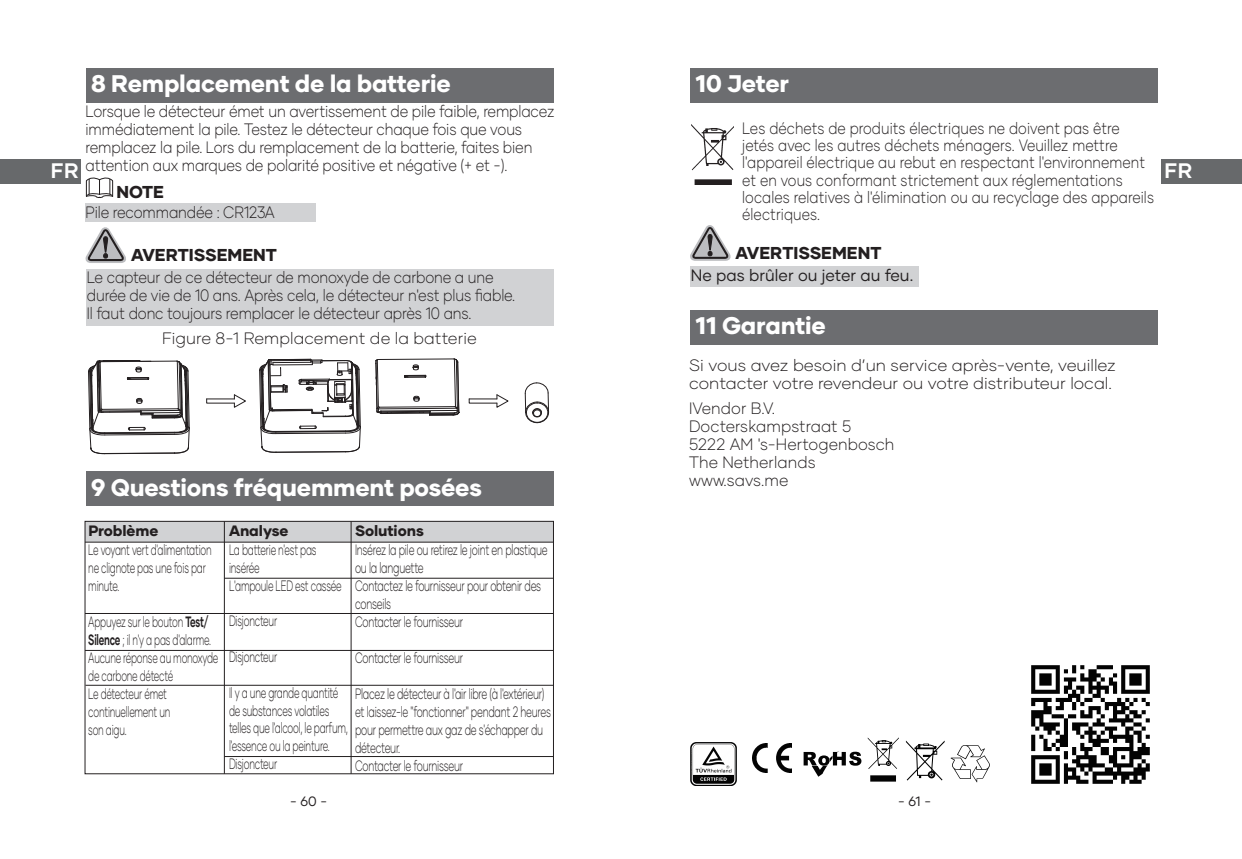
<style>
.page{position:relative;width:1242px;height:859px;background:#fff}
.page>*{position:absolute;margin:0;border:0;box-sizing:border-box;transform-origin:0 0}
.t1{font:800 24px "Gilmer";letter-spacing:-.01em;color:#fff}
.t2{font:700 21px "Gilmer";color:#fff}
.t3{font:800 17.1px "Gilmer";color:#231f20}
.t4{font:300 16.5px/18px "Gilmer";letter-spacing:-.01em;color:#231f20;scale:.88 1}
.t5{font:300 16.5px/17.4px "Gilmer";letter-spacing:-.01em;color:#231f20;scale:.86 1}
.t6{font:300 16.5px/17.4px "Gilmer";letter-spacing:-.01em;color:#231f20}
.t7{font:300 16.5px/18px "Gilmer";letter-spacing:-.01em;color:#231f20;scale:.96 1}
.t8{font:16.5px "Gilmer";letter-spacing:.005em;color:#231f20}
.t9{font:300 15px/18px "Gilmer";letter-spacing:-.025em;color:#231f20;scale:.63 1}
.t10{font:300 15px/18px "Gilmer";letter-spacing:-.025em;color:#231f20;scale:.66 1}
.t11{font:800 15px "Gilmer";letter-spacing:-.005em;color:#231f20}
.t12{font:13.5px "Gilmer";color:#231f20}
.s1{font-weight:700}
</style>
<div class="page">
<div style="left:0;top:160px;width:81px;height:24px;background:#67696b"></div>
<div style="left:86px;top:203px;width:230px;height:18px;background:#d1d2d4"></div>
<svg style="left:85px;top:177px;width:28px;height:21px"></svg>
<svg style="left:85px;top:227px;width:41px;height:36px"></svg>
<div style="left:85px;top:521px;width:468px;height:21px;background:#d1d2d4"></div>
<div style="left:85px;top:521px;width:469px;height:253px;border:1px solid #231f20"></div>
<hr style="left:85px;top:542px;width:468px;height:1px;background:#231f20">
<hr style="left:85px;top:685px;width:468px;height:1px;background:#231f20">
<hr style="left:224px;top:521px;width:1px;height:253px;background:#231f20">
<hr style="left:85px;top:650px;width:468px;height:1px;background:#231f20">
<hr style="left:350px;top:521px;width:1px;height:253px;background:#231f20">
<hr style="left:85px;top:613px;width:468px;height:1px;background:#231f20">
<hr style="left:224px;top:578px;width:329px;height:1px;background:#231f20">
<hr style="left:224px;top:756px;width:329px;height:1px;background:#231f20">
<svg style="left:524px;top:382px;width:26px;height:41px"></svg>
<svg style="left:375px;top:358px;width:85px;height:58px"></svg>
<svg style="left:259px;top:358px;width:102px;height:95px"></svg>
<svg style="left:88px;top:360px;width:102px;height:112px"></svg>
<svg style="left:206px;top:394px;width:40px;height:14px"></svg>
<svg style="left:469px;top:394px;width:40px;height:14px"></svg>
<div style="left:86px;top:68px;width:467px;height:34px;background:#6c6d70"></div>
<div style="left:86px;top:269px;width:467px;height:57px;background:#d1d2d4"></div>
<div style="left:86px;top:472px;width:467px;height:34px;background:#6c6d70"></div>
<img style="left:691px;top:124px;width:42px;height:60px">
<svg style="left:690px;top:225px;width:41px;height:36px"></svg>
<div style="left:690px;top:267px;width:229px;height:20px;background:#d1d2d4"></div>
<div style="left:690px;top:68px;width:468px;height:34px;background:#6c6d70"></div>
<div style="left:690px;top:310px;width:468px;height:34px;background:#6c6d70"></div>
<img style="left:1031px;top:665px;width:119px;height:119px">
<svg style="left:906px;top:741px;width:38px;height:39px"></svg>
<svg style="left:803px;top:751px;width:58px;height:26px"></svg>
<svg style="left:867px;top:737px;width:32px;height:45px"></svg>
<svg style="left:950px;top:745px;width:40px;height:37px"></svg>
<img style="left:691px;top:742px;width:45px;height:43px">
<img style="left:752px;top:744px;width:39px;height:29px">
<div style="left:1161px;top:159px;width:81px;height:24px;background:#67696b"></div>
<p class="t2" style="left:51px;top:157px;width:29px">FR</p>
<h1 class="t1" style="left:91px;top:69px;width:361px">8 Remplacement de la batterie</h1>
<p class="t4" style="left:86px;top:102px;width:534px">Lorsque le détecteur émet un avertissement de pile faible, remplacez immédiatement la pile. Testez le détecteur chaque fois que vous remplacez la pile. Lors du remplacement de la batterie, faites bien attention aux marques de polarité positive et négative (+ et -).</p>
<p class="t4" style="left:86px;top:203px;width:216px">Pile recommandée : CR123A</p>
<p class="t3" style="left:117px;top:181px;width:49px">NOTE</p>
<p class="t3" style="left:131px;top:244px;width:147px">AVERTISSEMENT</p>
<p class="t4" style="left:87px;top:268px;width:488px">Le capteur de ce détecteur de monoxyde de carbone a une durée de vie de 10 ans. Après cela, le détecteur n'est plus fiable.<br>Il faut donc toujours remplacer le détecteur après 10 ans.</p>
<p class="t6" style="left:162px;top:329px;width:316px">Figure 8-1 Remplacement de la batterie</p>
<h1 class="t1" style="left:91px;top:472px;width:392px">9 Questions fréquemment posées</h1>
<p class="t11" style="left:88px;top:522px;width:71px">Problème</p>
<p class="t11" style="left:229px;top:522px;width:61px">Analyse</p>
<p class="t11" style="left:355px;top:521px;width:70px">Solutions</p>
<p class="t9" style="left:88px;top:541px;width:197px">Le voyant vert d'alimentation ne clignote pas une fois par minute.</p>
<p class="t9" style="left:88px;top:613px;width:208px">Appuyez sur le bouton <span class="s1">Test/<br>Silence</span> ; il n'y a pas d'alarme.<br>Aucune réponse au monoxyde de carbone détecté<br>Le détecteur émet continuellement un<br>son aigu.</p>
<p class="t10" style="left:355px;top:541px;width:293px">Insérez la pile ou retirez le joint en plastique ou la languette<br>Contactez le fournisseur pour obtenir des conseils<br>Contacter le fournisseur</p>
<p class="t10" style="left:355px;top:649px;width:166px">Contacter le fournisseur</p>
<p class="t10" style="left:355px;top:685px;width:298px">Placez le détecteur à l'air libre (à l'extérieur) et laissez-le "fonctionner" pendant 2 heures pour permettre aux gaz de s'échapper du détecteur.<br>Contacter le fournisseur</p>
<p class="t9" style="left:229px;top:541px;width:180px">La batterie n'est pas insérée<br>L'ampoule LED est cassée</p>
<p class="t9" style="left:229px;top:612px;width:78px">Disjoncteur</p>
<p class="t9" style="left:229px;top:648px;width:78px">Disjoncteur</p>
<p class="t9" style="left:229px;top:683px;width:190px">Il y a une grande quantité de substances volatiles telles que l'alcool, le parfum, l'essence ou la peinture.<br>Disjoncteur</p>
<h1 class="t1" style="left:695px;top:69px;width:95px">10 Jeter</h1>
<p class="t5" style="left:742px;top:119px;width:480px">Les déchets de produits électriques ne doivent pas être jetés avec les autres déchets ménagers. Veuillez mettre l'appareil électrique au rebut en respectant l'environnement et en vous conformant strictement aux réglementations locales relatives à l'élimination ou au recyclage des appareils électriques.</p>
<p class="t3" style="left:735px;top:242px;width:147px">AVERTISSEMENT</p>
<p class="t8" style="left:691px;top:265px;width:224px">Ne pas brûler ou jeter au feu.</p>
<h1 class="t1" style="left:695px;top:311px;width:132px">11 Garantie</h1>
<p class="t6" style="left:689px;top:357px;width:428px">Si vous avez besoin d’un service après-vente, veuillez contacter votre revendeur ou votre distributeur local.</p>
<p class="t7" style="left:689px;top:399px;width:215px">IVendor B.V.<br>Docterskampstraat 5<br>5222 AM 's-Hertogenbosch<br>The Netherlands www.savs.me</p>
<p class="t12" style="left:290px;top:793px;width:38px">- 60 -</p>
<p class="t12" style="left:898px;top:793px;width:35px">- 61 -</p>
<p class="t2" style="left:1164px;top:157px;width:29px">FR</p>
</div>
